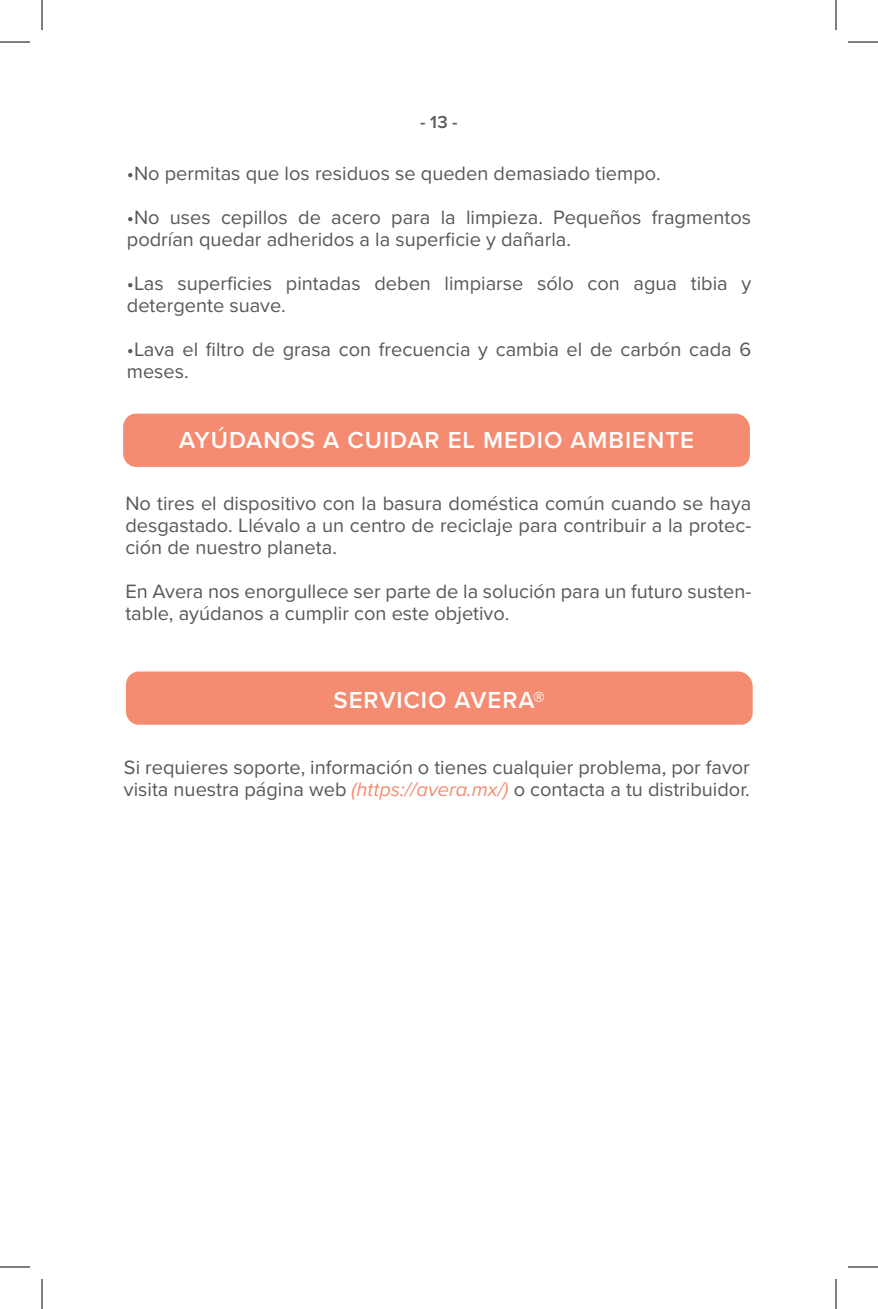
<style>
.page{position:relative;width:878px;height:1309px;background:#fff}
.page>*{position:absolute;margin:0;border:0;box-sizing:border-box;transform-origin:0 0}
.t1{font:600 24px "Proxima Nova";letter-spacing:.04em;color:#fff}
.t2{font:20px/22px "Proxima Nova";color:#57585a}
.t3{font:600 18px "Proxima Nova A";color:#575c5b}
.s1{font-style:italic;color:#f58b71}
</style>
<div class="page">
<div style="left:126px;top:671px;width:626px;height:54px;background:#f58b71"></div>
<div style="left:123px;top:413px;width:627px;height:54px;background:#f58b71"></div>
<hr style="left:0;top:42px;width:30px;height:1px;background:#000">
<hr style="left:848px;top:42px;width:30px;height:1px;background:#000">
<hr style="left:0;top:1266px;width:30px;height:1px;background:#000">
<hr style="left:848px;top:1266px;width:30px;height:1px;background:#000">
<hr style="left:42px;top:0;width:1px;height:30px;background:#000">
<hr style="left:42px;top:1279px;width:1px;height:30px;background:#000">
<hr style="left:835px;top:0;width:1px;height:30px;background:#000">
<hr style="left:835px;top:1279px;width:1px;height:30px;background:#000">
<p class="t3" style="left:420px;top:112px;width:39px">- 13 -</p>
<p class="t2" style="left:127px;top:161px;width:535px">•No permitas que los residuos se queden demasiado tiempo.</p>
<p class="t2" style="left:127px;top:205px;width:626px">•No uses cepillos de acero para la limpieza. Pequeños fragmentos podrían quedar adheridos a la superficie y dañarla.</p>
<p class="t2" style="left:127px;top:271px;width:626px">•Las superficies pintadas deben limpiarse sólo con agua tibia y detergente suave.</p>
<p class="t2" style="left:127px;top:337px;width:626px">•Lava el filtro de grasa con frecuencia y cambia el de carbón cada 6 meses.</p>
<p class="t1" style="left:179px;top:422px;width:516px">AYÚDANOS A CUIDAR EL MEDIO AMBIENTE</p>
<p class="t2" style="left:125px;top:491px;width:627px;text-align:justify">No tires el dispositivo con la basura doméstica común cuando se haya desgastado. Llévalo a un centro de reciclaje para contribuir a la protec&shy;ción de nuestro planeta.</p>
<p class="t2" style="left:125px;top:579px;width:627px">En Avera nos enorgullece ser parte de la solución para un futuro susten&shy;table, ayúdanos a cumplir con este objetivo.</p>
<p class="t1" style="left:333px;top:681px;width:213px">SERVICIO AVERA®</p>
<p class="t2" style="left:124px;top:755px;width:627px">Si requieres soporte, información o tienes cualquier problema, por favor visita nuestra página web <span class="s1">(https://avera.mx/)</span> o contacta a tu distribuidor.</p>
</div>
